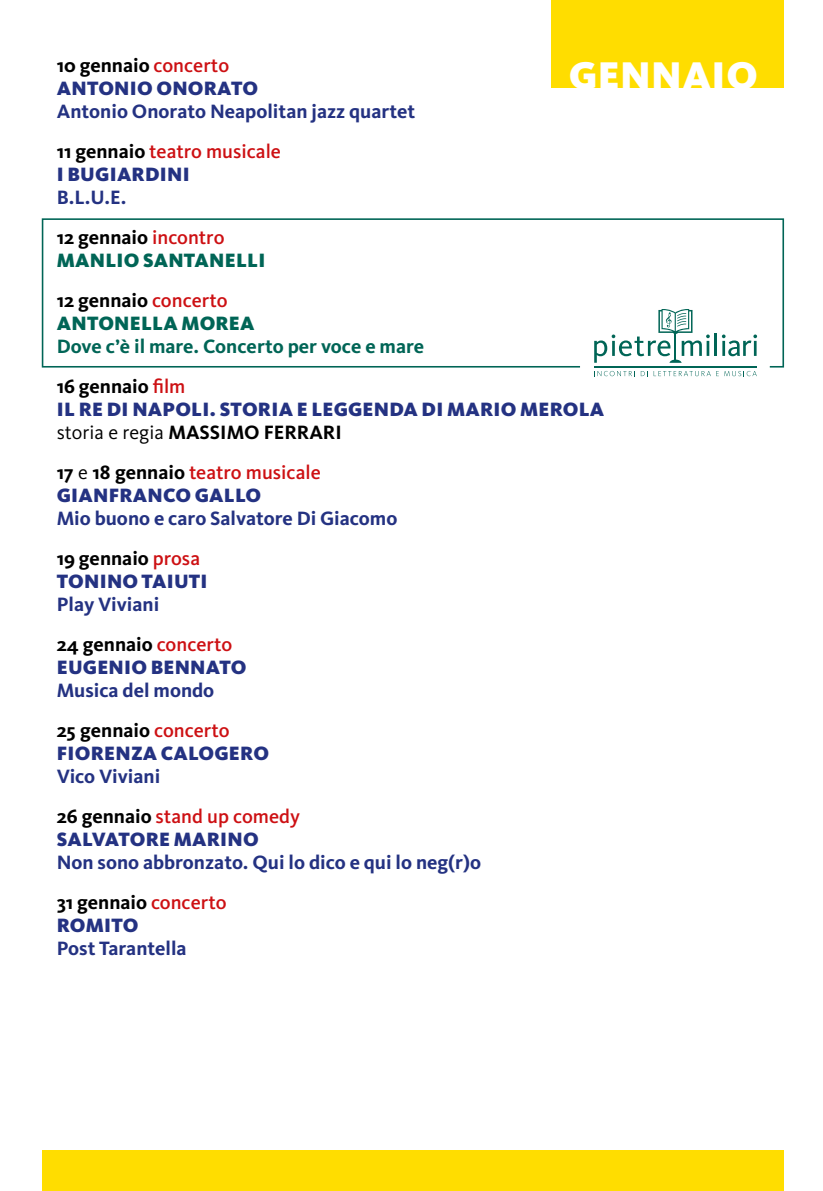
<style>
.page{position:relative;width:823px;height:1191px;background:#fff}
.page>*{position:absolute;margin:0;border:0;box-sizing:border-box;transform-origin:0 0}
.t1{font:900 40px "Kievit Pro";letter-spacing:.01em;color:#fff}
.t2{font:700 20px/40px "Kievit Pro";color:#243282}
.t3{font:900 20px/23px "Kievit Pro";letter-spacing:.01em;color:#243282}
.t4{font:900 20px/40px "Kievit Pro";letter-spacing:.01em;color:#006556}
.t5{font:700 20px/40px "Kievit Pro";color:#006556}
.t6{font:500 20px/40px "Kievit Pro";color:#cd1013}
.t7{font:700 20px/40px "Kievit Pro";color:#000}
.s1{font-weight:700;color:#000}
.s2{font-weight:500;color:#cd1013}
.s3{color:#000}
.s4{color:#243282}
.s5{font-weight:400;color:#000}
.s6{font-weight:700;color:#243282}
</style>
<div class="page">
<div style="left:551px;top:0;width:231px;height:88px;background:#fd0"></div>
<svg style="left:594px;top:371px;width:162px;height:5px"></svg>
<svg style="left:41px;top:218px;width:743px;height:150px"></svg>
<div style="left:42px;top:1150px;width:740px;height:41px;background:#fd0"></div>
<p class="t3" style="left:57px;top:54px;width:203px"><span class="s1">10 gennaio</span> <span class="s2">concerto<br></span>ANTONIO ONORATO</p>
<p class="t2" style="left:57px;top:91px;width:360px">Antonio Onorato Neapolitan jazz quartet<br><span class="s3">11 gennaio</span> <span class="s2">teatro musicale</span></p>
<p class="t3" style="left:57px;top:163px;width:134px">I BUGIARDINI</p>
<p class="t7" style="left:57px;top:177px;width:169px"><span class="s4">B.L.U.E.<br></span>12 gennaio <span class="s2">incontro</span></p>
<p class="t4" style="left:57px;top:240px;width:210px">MANLIO SANTANELLI<br><span class="s1">12 gennaio</span> <span class="s2">concerto</span></p>
<p class="t4" style="left:57px;top:303px;width:199px">ANTONELLA MOREA</p>
<p class="t5" style="left:57px;top:326px;width:368px">Dove c’è il mare. Concerto per voce e mare<br><span class="s3">16 gennaio</span> <span class="s2">film</span></p>
<p class="t3" style="left:57px;top:398px;width:548px">IL RE DI NAPOLI. STORIA E LEGGENDA DI MARIO MEROLA <span class="s5">storia e regia</span> <span class="s1">MASSIMO FERRARI</span></p>
<p class="t3" style="left:57px;top:461px;width:265px"><span class="s1">17</span> <span class="s5">e</span> <span class="s1">18 gennaio</span> <span class="s2">teatro musicale<br></span>GIANFRANCO GALLO</p>
<p class="t2" style="left:57px;top:498px;width:342px">Mio buono e caro Salvatore Di Giacomo<br><span class="s3">19 gennaio</span> <span class="s2">prosa</span></p>
<p class="t3" style="left:57px;top:570px;width:152px">TONINO TAIUTI</p>
<p class="t2" style="left:57px;top:584px;width:177px">Play Viviani<br><span class="s3">24 gennaio</span> <span class="s2">concerto</span></p>
<p class="t3" style="left:57px;top:656px;width:191px">EUGENIO BENNATO</p>
<p class="t2" style="left:57px;top:670px;width:174px">Musica del mondo<br><span class="s3">25 gennaio</span> <span class="s2">concerto</span></p>
<p class="t3" style="left:57px;top:742px;width:213px">FIORENZA CALOGERO</p>
<p class="t6" style="left:57px;top:756px;width:244px"><span class="s6">Vico Viviani<br></span><span class="s1">26 gennaio</span> stand up comedy</p>
<p class="t3" style="left:57px;top:828px;width:203px">SALVATORE MARINO</p>
<p class="t2" style="left:57px;top:842px;width:425px">Non sono abbronzato. Qui lo dico e qui lo neg(r)o<br><span class="s3">31 gennaio</span> <span class="s2">concerto</span></p>
<p class="t3" style="left:57px;top:914px;width:83px">ROMITO</p>
<p class="t2" style="left:57px;top:928px;width:131px">Post Tarantella</p>
<h1 class="t1" style="left:568px;top:51px;width:190px">GENNAIO</h1>
</div>
